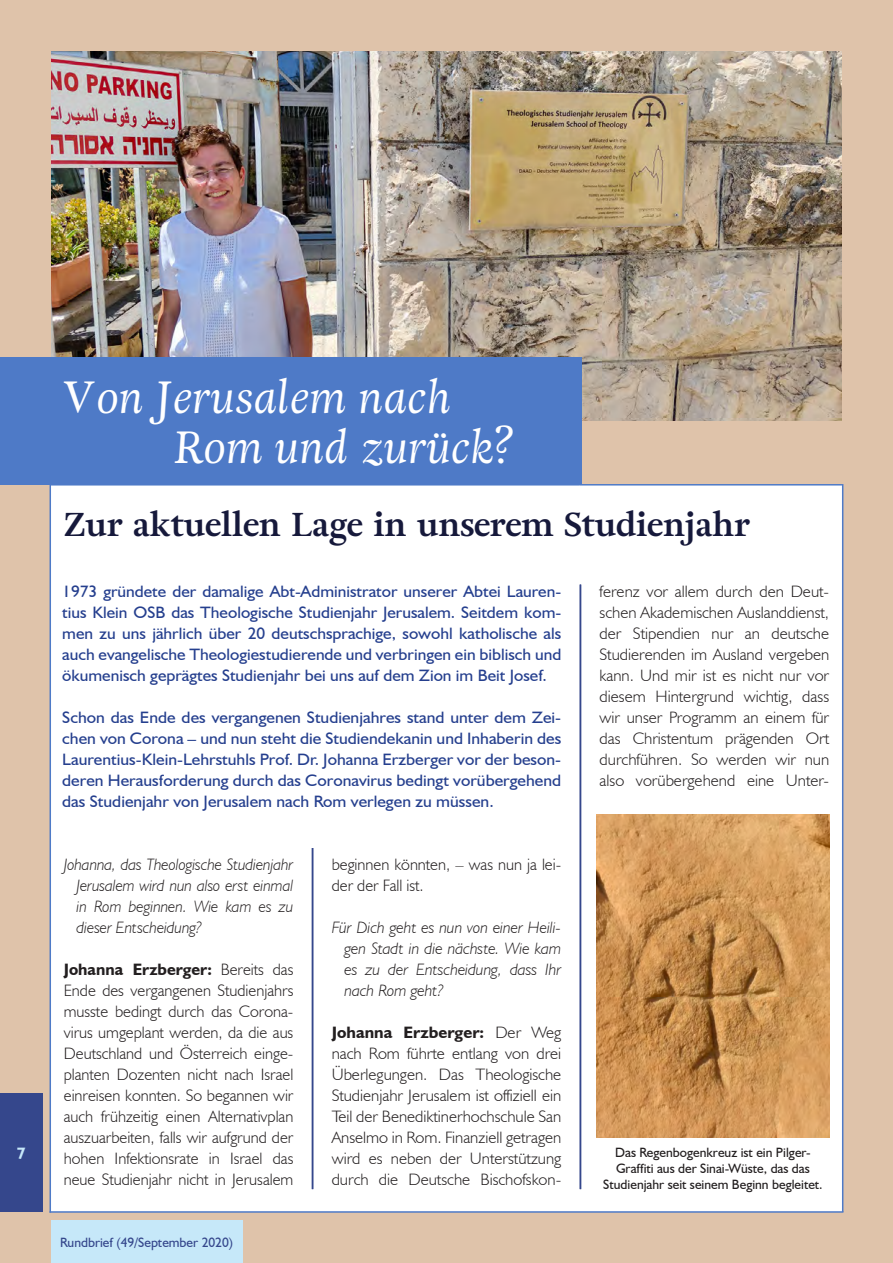
<style>
.page{position:relative;width:893px;height:1263px;background:#dfc3aa}
.page>*{position:absolute;margin:0;border:0;box-sizing:border-box;transform-origin:0 0}
.Haupttexte_Blocksatz{font:italic 45px "Adriane Text";color:#fff}
.t1{font:700 33px "Adriane Text";color:#16193b}
.Haupttexte_Blocksatz-2{font:300 16.5px/21px "Humanist 521 BT";color:#231f20;text-align:justify}
.Haupttexte_Blocksatz-3{font:16.5px/21px "Humanist 521 BT";color:#253f8e;text-align:justify;scale:1.05 1}
.Haupttexte_Blocksatz-4{font:16.5px/21px "Humanist 521 BT";color:#253f8e;text-align:justify;scale:1.06 1}
.Interview-Frage{font:italic 300 16.5px/21px "Humanist 521 BT";color:#231f20;text-align:justify}
.t2{font:700 16.5px "Humanist 521 BT";color:#c6e8f9}
.Bildunterschrift{font:13.5px/16.2px "Humanist 521 BT";color:#231f20;text-align:center}
.t3{font:13.5px "Humanist 521 BT";color:#35478c}
.s1{font-weight:700}
</style>
<div class="page">
<div style="left:51px;top:562px;width:791px;height:650px;background:#fff"></div>
<hr style="left:312px;top:848px;width:1px;height:341px;background:#35478c">
<hr style="left:580px;top:584px;width:1px;height:605px;background:#35478c">
<img style="left:51px;top:51px;width:791px;height:370px">
<div style="left:51px;top:485px;width:792px;height:77px;background:#fff"></div>
<div style="left:0;top:357px;width:581px;height:128px;background:#4e7ac7"></div>
<img style="left:597px;top:814px;width:232px;height:323px">
<div style="left:51px;top:1220px;width:191px;height:43px;background:#c6e8f9"></div>
<div style="left:0;top:1093px;width:43px;height:119px;background:#35478c"></div>
<hr style="left:50px;top:412px;width:1px;height:801px;background:#4e7ac7">
<hr style="left:580px;top:484px;width:262px;height:1px;background:#4e7ac7">
<hr style="left:842px;top:484px;width:1px;height:728px;background:#4e7ac7">
<hr style="left:50px;top:1211px;width:793px;height:2px;background:#4e7ac7">
<p class="t2" style="left:17px;top:1143px;width:10px">7</p>
<p class="Haupttexte_Blocksatz" style="left:65px;top:366px;width:391px">Von Jerusalem nach</p>
<p class="Haupttexte_Blocksatz" style="left:175px;top:416px;width:347px">Rom und zurück?</p>
<p class="t1" style="left:64px;top:503px;width:688px">Zur aktuellen Lage in unserem Studienjahr</p>
<p class="Haupttexte_Blocksatz-3" style="left:62px;top:581px;width:477px">1973 gründete der damalige Abt-Administrator unserer Abtei Lauren&shy;tius Klein OSB das Theologische Studienjahr Jerusalem. Seitdem kom&shy;men zu uns jährlich über 20 deutschsprachige, sowohl katholische als auch evangelische Theologiestudierende und verbringen ein biblisch und ökumenisch geprägtes Studienjahr bei uns auf dem Zion im Beit Josef.</p>
<p class="Haupttexte_Blocksatz-4" style="left:62px;top:707px;width:472px">Schon das Ende des vergangenen Studienjahres stand unter dem Zei&shy;chen von Corona – und nun steht die Studiendekanin und Inhaberin des Laurentius-Klein-Lehrstuhls Prof. Dr. Johanna Erzberger vor der beson&shy;deren Herausforderung durch das Coronavirus bedingt vorübergehend das Studienjahr von Jerusalem nach Rom verlegen zu müssen.</p>
<p class="Interview-Frage" style="left:77px;top:854px;width:218px;text-indent:-13px">Johanna, das Theologische Studienjahr Jerusalem wird nun also erst einmal in Rom beginnen. Wie kam es zu dieser Entscheidung?</p>
<p class="Haupttexte_Blocksatz-2" style="left:64px;top:959px;width:231px"><span class="s1">Johanna Erzberger:</span> Bereits das Ende des vergangenen Studienjahrs musste bedingt durch das Corona&shy;virus umgeplant werden, da die aus Deutschland und Österreich einge&shy;planten Dozenten nicht nach Israel einreisen konnten. So begannen wir auch frühzeitig einen Alternativplan auszuarbeiten, falls wir aufgrund der hohen Infektionsrate in Israel das neue Studienjahr nicht in Jerusalem</p>
<p class="t3" style="left:60px;top:1234px;width:174px">Rundbrief (49/September 2020)</p>
<p class="Haupttexte_Blocksatz-2" style="left:332px;top:854px;width:231px">beginnen könnten, – was nun ja lei&shy;der der Fall ist.</p>
<p class="Interview-Frage" style="left:344px;top:917px;width:218px;text-indent:-13px">Für Dich geht es nun von einer Heili&shy;gen Stadt in die nächste. Wie kam es zu der Entscheidung, dass Ihr nach Rom geht?</p>
<p class="Haupttexte_Blocksatz-2" style="left:332px;top:1022px;width:231px"><span class="s1">Johanna Erzberger:</span> Der Weg nach Rom führte entlang von drei Überlegungen. Das Theologische Studienjahr Jerusalem ist offiziell ein Teil der Benediktinerhochschule San Anselmo in Rom. Finanziell getragen wird es neben der Unterstützung durch die Deutsche Bischofskon-</p>
<p class="Haupttexte_Blocksatz-2" style="left:600px;top:581px;width:231px">ferenz vor allem durch den Deut&shy;schen Akademischen Auslanddienst, der Stipendien nur an deutsche Studierenden im Ausland vergeben kann. Und mir ist es nicht nur vor diesem Hintergrund wichtig, dass wir unser Programm an einem für das Christentum prägenden Ort durchführen. So werden wir nun also vorübergehend eine Unter-</p>
<p class="Bildunterschrift" style="left:603px;top:1144px;width:221px">Das Regenbogenkreuz ist ein Pilger-<br>Graffiti aus der Sinai-Wüste, das das<br>Studienjahr seit seinem Beginn begleitet.</p>
</div>
